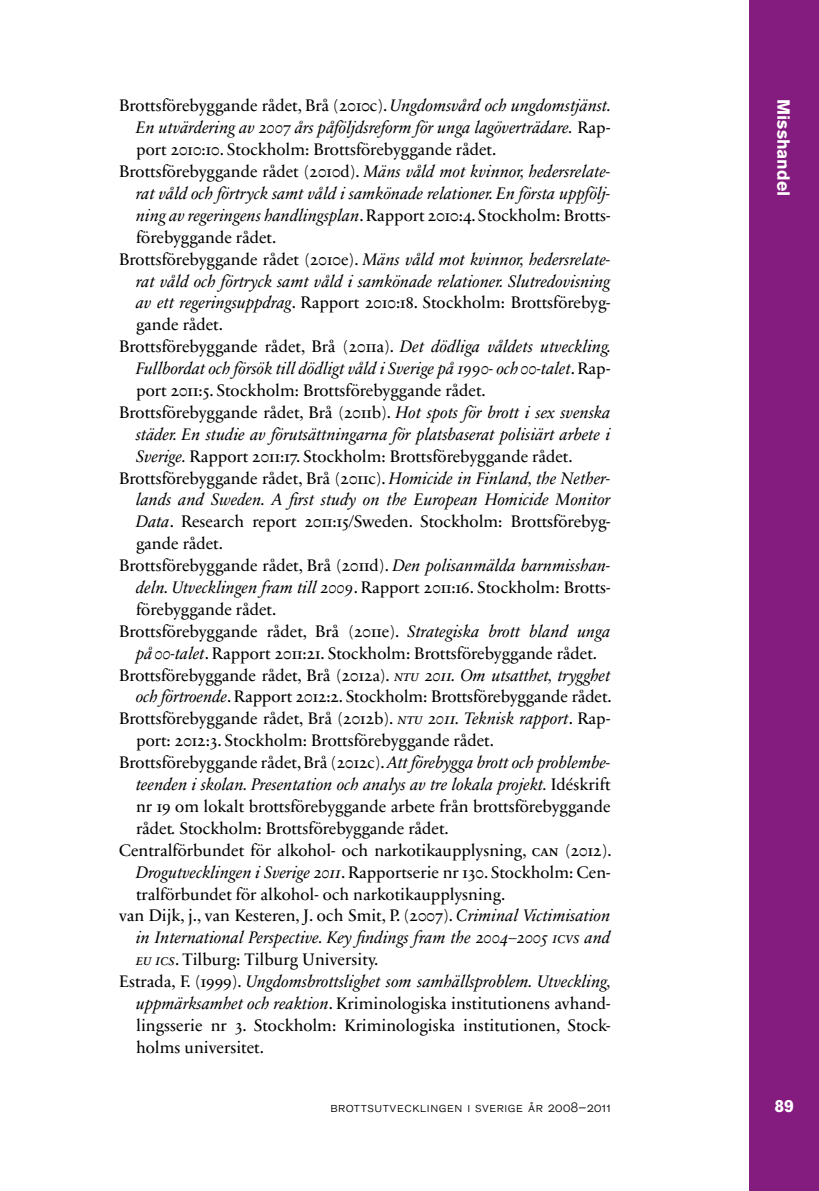
<style>
.page{position:relative;width:819px;height:1191px;background:#fff}
.page>*{position:absolute;margin:0;border:0;box-sizing:border-box;transform-origin:0 0}
.t1{font:700 17.5px "Akzidenz Grotesk BQ";color:#fff}
.t2{font:16.97px/21.9px "Sabon Next LT Regular Os F";color:#000}
.t3{font:16.97px/21.9px "Sabon Next LT Italic Os F";color:#000;text-align:right}
.t4{font:14px "Akzidenz Grotesk BQ Light SC";letter-spacing:.04em;color:#000}
.s1{font-family:"Sabon Next LT Italic Os F"}
.s2{font-family:"Sabon Next LT Regular Os F"}
.s3{font-family:"Sabon Next LT Display Italic SC"}
.s4{font-family:"Sabon Next LT Regular SC"}
</style>
<div class="page">
<div style="left:749px;top:0;width:70px;height:1191px;background:#841c80"></div>
<p class="t2" style="left:119px;top:95px;width:494px">Brottsförebyggande rådet, Brå (2010c). <span class="s1">Ungdomsvård och ungdomstjänst.</span></p>
<p class="t3" style="left:136px;top:117px;width:476px">En utvärdering av 2007 års påföljdsreform för unga lagöverträdare. <span class="s2">Rap-</span></p>
<p class="t2" style="left:136px;top:139px;width:361px">port 2010:10. Stockholm: Brottsförebyggande rådet.</p>
<p class="t3" style="left:119px;top:161px;width:493px"><span class="s2">Brottsförebyggande rådet (2010d).</span> Mäns våld mot kvinnor, hedersrelate&shy;rat våld och förtryck samt våld i samkönade relationer. En första uppfölj-</p>
<p class="t2" style="left:136px;top:205px;width:476px"><span class="s1">ning av regeringens handlingsplan</span>. Rapport 2010:4. Stockholm: Brotts&shy;förebyggande rådet.</p>
<p class="t3" style="left:119px;top:248px;width:493px"><span class="s2">Brottsförebyggande rådet (2010e).</span> Mäns våld mot kvinnor, hedersrelate&shy;rat våld och förtryck samt våld i samkönade relationer. Slutredovisning</p>
<p class="t2" style="left:136px;top:292px;width:476px"><span class="s1">av ett regeringsuppdrag</span>. Rapport 2010:18. Stockholm: Brottsförebyg-</p>
<p class="t2" style="left:136px;top:314px;width:88px">gande rådet.</p>
<p class="t2" style="left:119px;top:336px;width:494px">Brottsförebyggande rådet, Brå (2011a). <span class="s1">Det dödliga våldets utveckling.</span></p>
<p class="t3" style="left:136px;top:358px;width:476px">Fullbordat och försök till dödligt våld i Sverige på 1990- och00-talet<span class="s2">. Rap-</span></p>
<p class="t2" style="left:119px;top:380px;width:493px;text-indent:17px">port 2011:5. Stockholm: Brottsförebyggande rådet.<br>Brottsförebyggande rådet, Brå (2011b). <span class="s1">Hot spots för brott i sex svenska</span></p>
<p class="t3" style="left:136px;top:423px;width:476px">städer. En studie av förutsättningarna för platsbaserat polisiärt arbete i</p>
<p class="t2" style="left:119px;top:445px;width:493px;text-indent:17px"><span class="s1">Sverige.</span> Rapport 2011:17. Stockholm: Brottsförebyggande rådet.<br>Brottsförebyggande rådet, Brå (2011c). <span class="s1">Homicide in Finland, the Nether-</span></p>
<p class="t3" style="left:136px;top:489px;width:476px">lands and Sweden. A first study on the European Homicide Monitor</p>
<p class="t2" style="left:136px;top:511px;width:476px"><span class="s1">Data</span>. Research report 2011:15/Sweden. Stockholm: Brottsförebyg-</p>
<p class="t2" style="left:136px;top:533px;width:88px">gande rådet.</p>
<p class="t2" style="left:119px;top:555px;width:493px">Brottsförebyggande rådet, Brå (2011d). <span class="s1">Den polisanmälda barnmisshan-</span></p>
<p class="t2" style="left:136px;top:576px;width:476px"><span class="s1">deln. Utvecklingen fram till 2009</span>. Rapport 2011:16. Stockholm: Brotts-</p>
<p class="t2" style="left:136px;top:598px;width:142px">förebyggande rådet.</p>
<p class="t2" style="left:119px;top:620px;width:493px">Brottsförebyggande rådet, Brå (2011e). <span class="s1">Strategiska brott bland unga</span></p>
<p class="t2" style="left:136px;top:642px;width:462px"><span class="s1">på 00-talet</span>. Rapport 2011:21. Stockholm: Brottsförebyggande rådet.</p>
<p class="t2" style="left:119px;top:664px;width:493px">Brottsförebyggande rådet, Brå (2012a). <span class="s3">ntu</span> <span class="s1">2011. Om utsatthet, trygghet</span></p>
<p class="t2" style="left:136px;top:686px;width:477px"><span class="s1">och förtroende</span>. Rapport 2012:2. Stockholm: Brottsförebyggande rådet.</p>
<p class="t2" style="left:119px;top:708px;width:493px">Brottsförebyggande rådet, Brå (2012b). <span class="s3">ntu</span> <span class="s1">2011. Teknisk rapport</span>. Rap-</p>
<p class="t2" style="left:136px;top:730px;width:359px">port: 2012:3. Stockholm: Brottsförebyggande rådet.</p>
<p class="t2" style="left:119px;top:752px;width:493px">Brottsförebyggande rådet, Brå (2012c). <span class="s1">Att förebygga brott och problembe-</span></p>
<p class="t3" style="left:136px;top:773px;width:476px">teenden i skolan. Presentation och analys av tre lokala projekt. <span class="s2">Idéskrift</span></p>
<p class="t2" style="left:136px;top:795px;width:476px">nr 19 om lokalt brottsförebyggande arbete från brottsförebyggande</p>
<p class="t2" style="left:136px;top:817px;width:314px">rådet<span class="s1">.</span> Stockholm: Brottsförebyggande rådet.</p>
<p class="t2" style="left:119px;top:839px;width:494px">Centralförbundet för alkohol- och narkotikaupplysning, <span class="s4">can</span> (2012).</p>
<p class="t2" style="left:136px;top:861px;width:476px"><span class="s1">Drogutvecklingen i Sverige 2011</span>. Rapportserie nr 130. Stockholm: Cen-</p>
<p class="t2" style="left:136px;top:883px;width:371px">tralförbundet för alkohol- och narkotikaupplysning.</p>
<p class="t2" style="left:119px;top:905px;width:493px">van Dijk, j., van Kesteren, J. och Smit, P. (2007). <span class="s1">Criminal Victimisation</span></p>
<p class="t3" style="left:136px;top:926px;width:476px">in International Perspective. Key findings fram the 2004–2005 <span class="s3">icvs</span> and</p>
<p class="t2" style="left:136px;top:948px;width:244px"><span class="s3">eu ics</span>. Tilburg: Tilburg University.</p>
<p class="t3" style="left:119px;top:970px;width:494px"><span class="s2">Estrada, F. (1999).</span> Ungdomsbrottslighet som samhällsproblem. Utveckling,</p>
<p class="t2" style="left:136px;top:992px;width:476px;text-align:justify"><span class="s1">uppmärksamhet och reaktion</span>. Kriminologiska institutionens avhand&shy;lingsserie nr 3. Stockholm: Kriminologiska institutionen, Stock&shy;holms universitet.</p>
<p class="t4" style="left:330px;top:1098px;width:282px">brottsutvecklingen i sverige år 2008–2011</p>
<p class="t1" style="left:793px;top:99px;width:98px;rotate:90deg">Misshandel</p>
<p class="t1" style="left:774px;top:1095px;width:21px">89</p>
</div>
